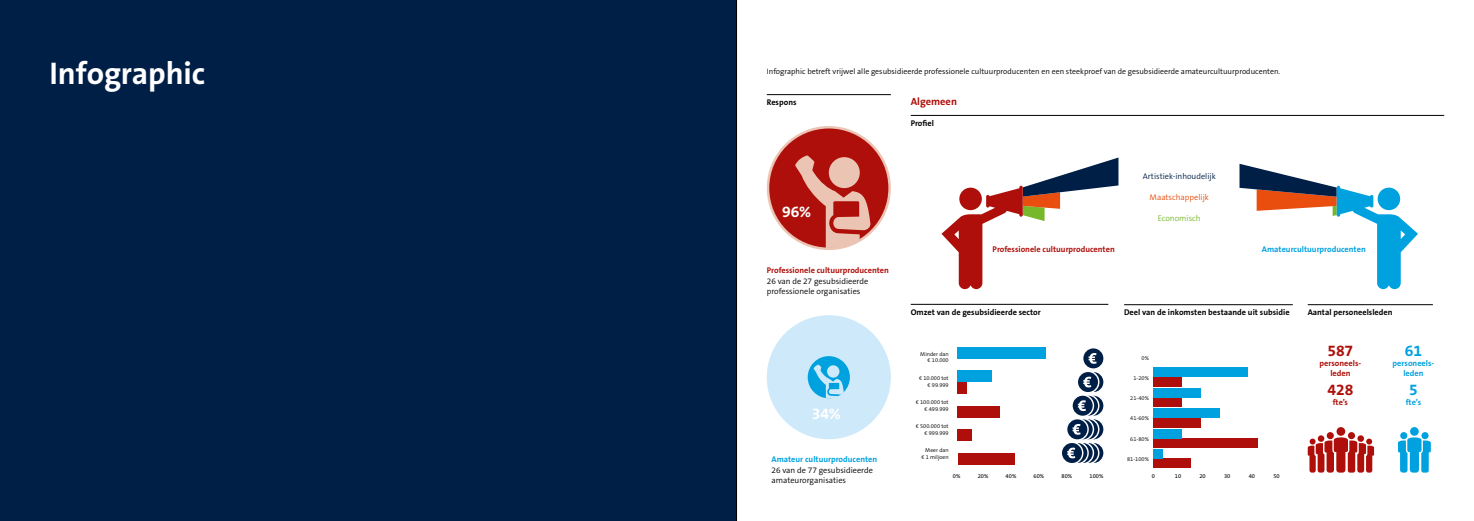
<style>
.page{position:relative;width:1474px;height:521px;background:#fff}
.page>*{position:absolute;margin:0;border:0;box-sizing:border-box;transform-origin:0 0}
.t1{font:700 31.5px "The Sans B7";letter-spacing:-.005em;color:#fff}
.t2{font:700 15.75px "The Sans B7";color:#fff}
.t3{font:700 15.75px "The Sans B7";letter-spacing:-.01em;color:#ae0f0a}
.t4{font:700 15.75px "The Sans B7";color:#00a1df}
.t5{font:700 10.5px "The Sans B7";color:#ae0f0a}
.t6{font:700 8.31px "The Sans B7";color:#000}
.t7{font:300 8.31px/10.5px "The Sans B4";color:#000}
.t8{font:700 8.31px/10px "The Sans B7";color:#ae0f0a;text-align:center}
.t9{font:700 8.31px/10px "The Sans B7";color:#00a1df;text-align:center}
.t10{font:300 8.31px "The Sans B4";color:#001f47}
.t11{font:300 8.31px "The Sans B4";color:#e94e0f}
.t12{font:300 8.31px "The Sans B4";color:#76b82a}
.t13{font:300 7.88px "The Sans B4";color:#000}
.t14{font:5.77px "The Sans B5 Plain";color:#000}
.t15{font:300 5.69px/6.8px "The Sans B4";color:#000;text-align:right}
</style>
<div class="page">
<svg style="left:766px;top:126px;width:124px;height:124px"></svg>
<div style="left:766px;top:315px;width:124px;height:124px;background:#cde9fa;border-radius:50%"></div>
<div style="left:769px;top:128px;width:119px;height:120px;background:#ae0f0a;border-radius:50%"></div>
<div style="left:807px;top:356px;width:43px;height:42px;background:#00a1df;border-radius:50%"></div>
<svg style="left:795px;top:155px;width:75px;height:93px"></svg>
<svg style="left:813px;top:365px;width:30px;height:33px"></svg>
<hr style="left:766px;top:94px;width:124px;height:1px;background:#000">
<hr style="left:910px;top:115px;width:534px;height:1px;background:#000">
<hr style="left:910px;top:304px;width:198px;height:1px;background:#000">
<hr style="left:1124px;top:304px;width:168px;height:1px;background:#000">
<hr style="left:1307px;top:304px;width:125px;height:1px;background:#000">
<svg style="left:941px;top:158px;width:177px;height:131px"></svg>
<svg style="left:1239px;top:164px;width:178px;height:125px"></svg>
<div style="left:957px;top:370px;width:35px;height:12px;background:#00a1df"></div>
<div style="left:957px;top:347px;width:89px;height:11px;background:#00a1df"></div>
<div style="left:957px;top:429px;width:14px;height:12px;background:#ae0f0a"></div>
<div style="left:957px;top:453px;width:57px;height:12px;background:#ae0f0a"></div>
<div style="left:957px;top:406px;width:43px;height:11px;background:#ae0f0a"></div>
<div style="left:957px;top:382px;width:10px;height:12px;background:#ae0f0a"></div>
<svg style="left:1062px;top:348px;width:42px;height:115px"></svg>
<div style="left:1153px;top:377px;width:28px;height:9px;background:#ae0f0a"></div>
<div style="left:1153px;top:368px;width:95px;height:9px;background:#00a1df"></div>
<div style="left:1153px;top:397px;width:28px;height:10px;background:#ae0f0a"></div>
<div style="left:1153px;top:388px;width:47px;height:9px;background:#00a1df"></div>
<div style="left:1153px;top:418px;width:47px;height:9px;background:#ae0f0a"></div>
<div style="left:1153px;top:409px;width:66px;height:9px;background:#00a1df"></div>
<div style="left:1153px;top:438px;width:104px;height:9px;background:#ae0f0a"></div>
<div style="left:1153px;top:429px;width:28px;height:9px;background:#00a1df"></div>
<div style="left:1153px;top:459px;width:38px;height:9px;background:#ae0f0a"></div>
<div style="left:1153px;top:449px;width:9px;height:10px;background:#00a1df"></div>
<div style="left:1326px;top:432px;width:7px;height:7px;background:#ae0f0a;border-radius:50%"></div>
<svg style="left:1347px;top:432px;width:7px;height:7px"></svg>
<div style="left:1336px;top:427px;width:9px;height:9px;background:#ae0f0a;border-radius:50%"></div>
<svg style="left:1307px;top:437px;width:66px;height:36px"></svg>
<div style="left:1400px;top:432px;width:7px;height:7px;background:#00a1df;border-radius:50%"></div>
<div style="left:1421px;top:432px;width:7px;height:7px;background:#00a1df;border-radius:50%"></div>
<svg style="left:1409px;top:427px;width:9px;height:9px"></svg>
<svg style="left:1398px;top:437px;width:32px;height:36px"></svg>
<div style="left:0;top:0;width:737px;height:521px;background:#001f47"></div>
<h1 class="t1" style="left:50px;top:57px;width:157px">Infographic</h1>
<p class="t13" style="left:766px;top:67px;width:515px">Infographic betreft vrijwel alle gesubsidieerde professionele cultuurproducenten en een steekproef van de gesubsidieerde amateurcultuurproducenten.</p>
<p class="t6" style="left:766px;top:98px;width:31px">Respons</p>
<h3 class="t5" style="left:910px;top:96px;width:48px">Algemeen</h3>
<p class="t6" style="left:910px;top:119px;width:25px">Profiel</p>
<h2 class="t2" style="left:782px;top:203px;width:31px">96%</h2>
<p class="t8" style="left:766px;top:266px;width:124px">Professionele cultuurproducenten</p>
<p class="t7" style="left:766px;top:276px;width:103px">26 van de 27 gesubsidieerde professionele organisaties</p>
<p class="t10" style="left:1142px;top:171px;width:74px">Artistiek-inhoudelijk</p>
<p class="t11" style="left:1149px;top:192px;width:61px">Maatschappelijk</p>
<p class="t12" style="left:1157px;top:213px;width:44px">Economisch</p>
<p class="t8" style="left:992px;top:245px;width:124px">Professionele cultuurproducenten</p>
<p class="t9" style="left:1261px;top:245px;width:105px">Amateurcultuurproducenten</p>
<h2 class="t2" style="left:812px;top:405px;width:30px">34%</h2>
<p class="t9" style="left:771px;top:455px;width:107px">Amateur cultuurproducenten</p>
<p class="t7" style="left:771px;top:465px;width:103px">26 van de 77 gesubsidieerde amateurorganisaties</p>
<p class="t6" style="left:910px;top:308px;width:132px">Omzet van de gesubsidieerde sector</p>
<p class="t6" style="left:1124px;top:308px;width:167px">Deel van de inkomsten bestaande uit subsidie</p>
<p class="t6" style="left:1307px;top:308px;width:86px">Aantal personeelsleden</p>
<p class="t15" style="left:920px;top:351px;width:30px">Minder dan € 10.000</p>
<p class="t15" style="left:919px;top:375px;width:31px">€ 10.000 tot € 99.999</p>
<p class="t15" style="left:915px;top:399px;width:34px">€ 100.000 tot € 499.999</p>
<p class="t15" style="left:915px;top:423px;width:34px">€ 500.000 tot € 999.999</p>
<p class="t15" style="left:921px;top:447px;width:29px">Meer dan € 1 miljoen</p>
<p class="t15" style="left:1141px;top:354px;width:9px">0%</p>
<p class="t15" style="left:1133px;top:375px;width:17px">1-20%</p>
<p class="t15" style="left:1130px;top:395px;width:20px">21-40%</p>
<p class="t15" style="left:1130px;top:415px;width:20px">41-60%</p>
<p class="t15" style="left:1130px;top:436px;width:20px">61-80%</p>
<p class="t15" style="left:1127px;top:456px;width:23px">81-100%</p>
<p class="t14" style="left:952px;top:473px;width:9px">0%</p>
<p class="t14" style="left:977px;top:473px;width:12px">20%</p>
<p class="t14" style="left:1005px;top:473px;width:12px">40%</p>
<p class="t14" style="left:1033px;top:473px;width:12px">60%</p>
<p class="t14" style="left:1061px;top:473px;width:12px">80%</p>
<p class="t14" style="left:1089px;top:473px;width:15px">100%</p>
<p class="t14" style="left:1151px;top:473px;width:5px">0</p>
<p class="t14" style="left:1174px;top:473px;width:8px">10</p>
<p class="t14" style="left:1199px;top:473px;width:8px">20</p>
<p class="t14" style="left:1224px;top:473px;width:8px">30</p>
<p class="t14" style="left:1248px;top:473px;width:8px">40</p>
<p class="t14" style="left:1273px;top:473px;width:8px">50</p>
<h2 class="t3" style="left:1327px;top:343px;width:27px">587</h2>
<p class="t8" style="left:1319px;top:359px;width:43px">personeels&shy;leden</p>
<h2 class="t3" style="left:1327px;top:381px;width:27px">428</h2>
<p class="t8" style="left:1332px;top:398px;width:17px">fte’s</p>
<h2 class="t4" style="left:1404px;top:343px;width:19px">61</h2>
<p class="t9" style="left:1392px;top:359px;width:43px">personeels&shy;leden</p>
<h2 class="t4" style="left:1409px;top:381px;width:10px">5</h2>
<p class="t9" style="left:1405px;top:398px;width:17px">fte’s</p>
</div>
